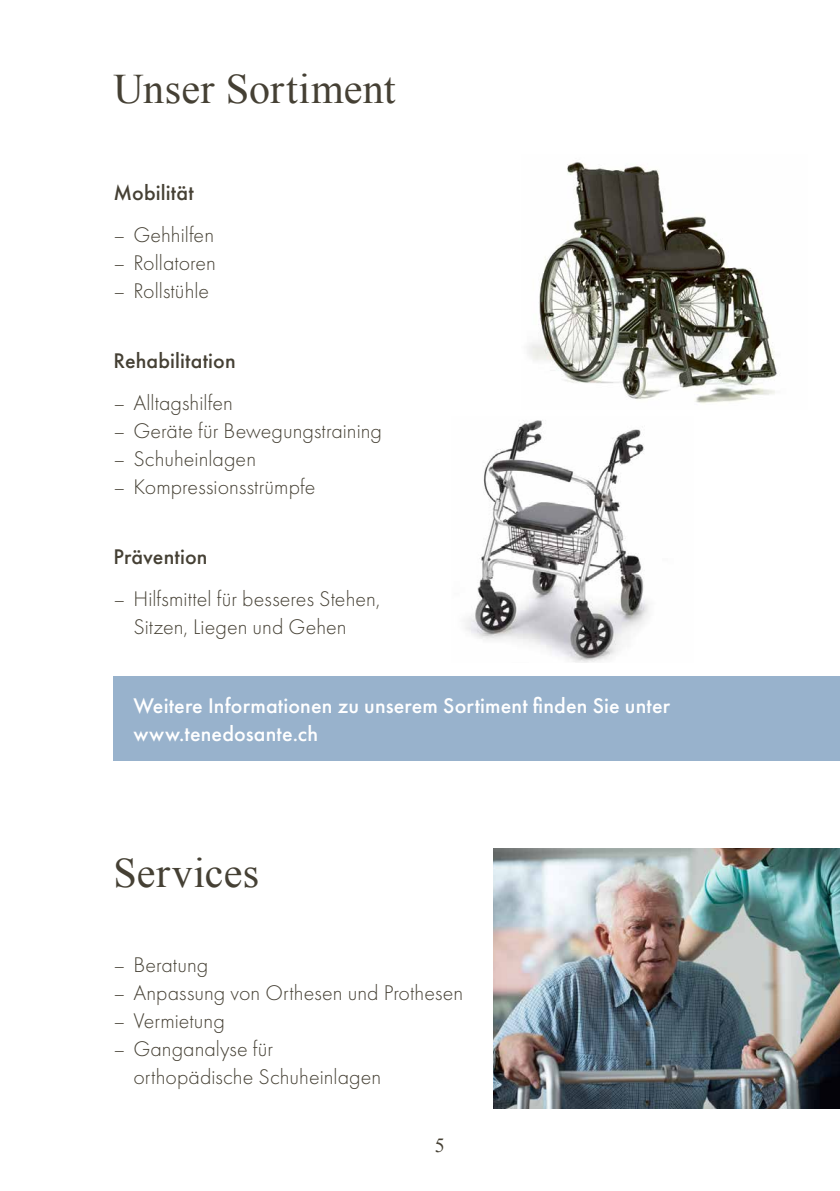
<style>
.page{position:relative;width:840px;height:1191px;background:#fff}
.page>*{position:absolute;margin:0;border:0;box-sizing:border-box;transform-origin:0 0}
.t1{font:42px "Times New Roman";letter-spacing:.01em;color:#454034}
.t2{font:300 22px/28px "Futura PT";letter-spacing:.005em;color:#454034}
.t3{font:500 22px/28px "Futura PT";letter-spacing:.005em;color:#fff}
.t4{font:500 22px "Futura PT";letter-spacing:.005em;color:#454034}
.t5{font:20px "Times New Roman";color:#454034}
</style>
<div class="page">
<img style="left:465px;top:420px;width:184px;height:242px">
<img style="left:528px;top:162px;width:249px;height:242px">
<img style="left:493px;top:848px;width:346px;height:260px">
<div style="left:113px;top:676px;width:726px;height:84px;background:#98b2cc"></div>
<h1 class="t1" style="left:113px;top:61px;width:283px">Unser Sortiment</h1>
<p class="t4" style="left:113px;top:179px;width:82px">Mobilität</p>
<p class="t2" style="left:113px;top:221px;width:102px">– Gehhilfen</p>
<p class="t2" style="left:113px;top:249px;width:104px">– Rollatoren</p>
<p class="t2" style="left:113px;top:277px;width:97px">– Rollstühle</p>
<p class="t4" style="left:113px;top:347px;width:124px">Rehabilitation</p>
<p class="t2" style="left:113px;top:389px;width:121px">– Alltagshilfen</p>
<p class="t2" style="left:113px;top:417px;width:270px">– Geräte für Bewegungstraining</p>
<p class="t2" style="left:113px;top:445px;width:144px">– Schuheinlagen</p>
<p class="t2" style="left:113px;top:473px;width:203px">– Kompressionsstrümpfe</p>
<p class="t4" style="left:113px;top:543px;width:95px">Prävention</p>
<p class="t2" style="left:133px;top:585px;width:248px;text-indent:-20px">– Hilfsmittel für besseres Stehen,<br>Sitzen, Liegen und Gehen</p>
<p class="t3" style="left:133px;top:691px;width:538px">Weitere Informationen zu unserem Sortiment finden Sie unter www.tenedosante.ch</p>
<h1 class="t1" style="left:113px;top:845px;width:147px">Services</h1>
<p class="t2" style="left:113px;top:951px;width:96px">– Beratung</p>
<p class="t2" style="left:113px;top:979px;width:351px">– Anpassung von Orthesen und Prothesen</p>
<p class="t2" style="left:113px;top:1007px;width:113px">– Vermietung</p>
<p class="t2" style="left:133px;top:1035px;width:249px;text-indent:-20px">– Ganganalyse für orthopädische Schuheinlagen</p>
<p class="t5" style="left:434px;top:1132px;width:11px">5</p>
</div>
